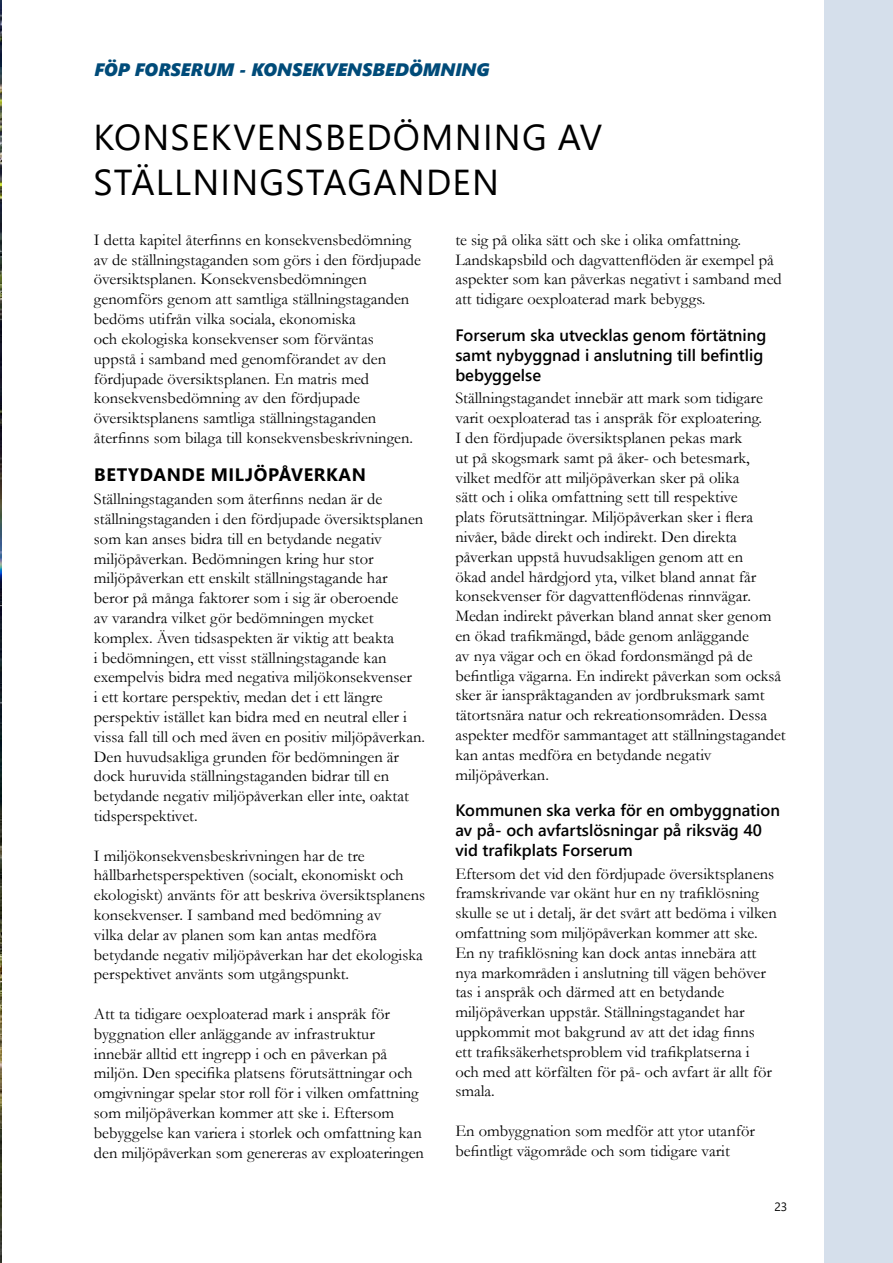
<style>
.page{position:relative;width:893px;height:1263px;background:#fff}
.page>*{position:absolute;margin:0;border:0;box-sizing:border-box;transform-origin:0 0}
.t1{font:36px/45px "Segoe UI";letter-spacing:.035em;color:#000}
.t2{font:italic 18px "Segoe UI Black";color:#004b79}
.t3{font:700 18px "Segoe UI";letter-spacing:.035em;color:#000}
.t4{font:16.5px/19.8px "Garamond";color:#000}
.t5{font:600 16.5px/19.8px "Segoe UI";color:#000}
.t6{font:12px "Segoe UI";color:#000}
</style>
<div class="page">
<div style="left:824px;top:0;width:69px;height:1263px;background:#d5dfeb"></div>
<img style="left:0;top:0;width:1px;height:1263px">
<p class="t2" style="left:94px;top:56px;width:397px">FÖP FORSERUM - KONSEKVENSBEDÖMNING</p>
<h1 class="t1" style="left:93px;top:111px;width:510px">KONSEKVENSBEDÖMNING AV<br>STÄLLNINGSTAGANDEN</h1>
<p class="t4" style="left:94px;top:229px;width:329px">I detta kapitel återfinns en konsekvensbedömning av de ställningstaganden som görs i den fördjupade översiktsplanen. Konsekvensbedömningen genomförs genom att samtliga ställningstaganden bedöms utifrån vilka sociala, ekonomiska<br>och ekologiska konsekvenser som förväntas<br>uppstå i samband med genomförandet av den fördjupade översiktsplanen. En matris med konsekvensbedömning av den fördjupade översiktsplanens samtliga ställningstaganden återfinns som bilaga till konsekvensbeskrivningen.</p>
<p class="t3" style="left:94px;top:458px;width:273px">BETYDANDE MILJÖPÅVERKAN</p>
<p class="t4" style="left:94px;top:489px;width:333px">Ställningstaganden som återfinns nedan är de ställningstaganden i den fördjupade översiktsplanen som kan anses bidra till en betydande negativ miljöpåverkan. Bedömningen kring hur stor miljöpåverkan ett enskilt ställningstagande har beror på många faktorer som i sig är oberoende<br>av varandra vilket gör bedömningen mycket komplex. Även tidsaspekten är viktig att beakta<br>i bedömningen, ett visst ställningstagande kan exempelvis bidra med negativa miljökonsekvenser<br>i ett kortare perspektiv, medan det i ett längre perspektiv istället kan bidra med en neutral eller i vissa fall till och med även en positiv miljöpåverkan.<br>Den huvudsakliga grunden för bedömningen är dock huruvida ställningstaganden bidrar till en betydande negativ miljöpåverkan eller inte, oaktat tidsperspektivet.</p>
<p class="t4" style="left:94px;top:845px;width:333px">I miljökonsekvensbeskrivningen har de tre hållbarhetsperspektiven (socialt, ekonomiskt och ekologiskt) använts för att beskriva översiktsplanens konsekvenser. I samband med bedömning av<br>vilka delar av planen som kan antas medföra betydande negativ miljöpåverkan har det ekologiska perspektivet använts som utgångspunkt.</p>
<p class="t4" style="left:94px;top:1003px;width:332px">Att ta tidigare oexploaterad mark i anspråk för byggnation eller anläggande av infrastruktur innebär alltid ett ingrepp i och en påverkan på miljön. Den specifika platsens förutsättningar och omgivningar spelar stor roll för i vilken omfattning som miljöpåverkan kommer att ske i. Eftersom bebyggelse kan variera i storlek och omfattning kan den miljöpåverkan som genereras av exploateringen</p>
<p class="t4" style="left:455px;top:229px;width:328px">te sig på olika sätt och ske i olika omfattning.<br>Landskapsbild och dagvattenflöden är exempel på aspekter som kan påverkas negativt i samband med att tidigare oexploaterad mark bebyggs.</p>
<p class="t5" style="left:455px;top:324px;width:313px">Forserum ska utvecklas genom förtätning samt nybyggnad i anslutning till befintlig bebyggelse</p>
<p class="t4" style="left:455px;top:388px;width:332px">Ställningstagandet innebär att mark som tidigare varit oexploaterad tas i anspråk för exploatering.<br>I den fördjupade översiktsplanen pekas mark<br>ut på skogsmark samt på åker- och betesmark, vilket medför att miljöpåverkan sker på olika<br>sätt och i olika omfattning sett till respektive<br>plats förutsättningar. Miljöpåverkan sker i flera nivåer, både direkt och indirekt. Den direkta påverkan uppstå huvudsakligen genom att en<br>ökad andel hårdgjord yta, vilket bland annat får konsekvenser för dagvattenflödenas rinnvägar.<br>Medan indirekt påverkan bland annat sker genom en ökad trafikmängd, både genom anläggande<br>av nya vägar och en ökad fordonsmängd på de befintliga vägarna. En indirekt påverkan som också sker är ianspråktaganden av jordbruksmark samt tätortsnära natur och rekreationsområden. Dessa aspekter medför sammantaget att ställningstagandet kan antas medföra en betydande negativ miljöpåverkan.</p>
<p class="t5" style="left:455px;top:799px;width:326px">Kommunen ska verka för en ombyggnation av på- och avfartslösningar på riksväg 40 vid trafikplats Forserum</p>
<p class="t4" style="left:455px;top:863px;width:323px">Eftersom det vid den fördjupade översiktsplanens framskrivande var okänt hur en ny trafiklösning skulle se ut i detalj, är det svårt att bedöma i vilken omfattning som miljöpåverkan kommer att ske.<br>En ny trafiklösning kan dock antas innebära att nya markområden i anslutning till vägen behöver tas i anspråk och därmed att en betydande miljöpåverkan uppstår. Ställningstagandet har uppkommit mot bakgrund av att det idag finns<br>ett trafiksäkerhetsproblem vid trafikplatserna i och med att körfälten för på- och avfart är allt för smala.</p>
<p class="t4" style="left:455px;top:1120px;width:301px">En ombyggnation som medför att ytor utanför befintligt vägområde och som tidigare varit</p>
<p class="t6" style="left:774px;top:1195px;width:14px">23</p>
</div>
